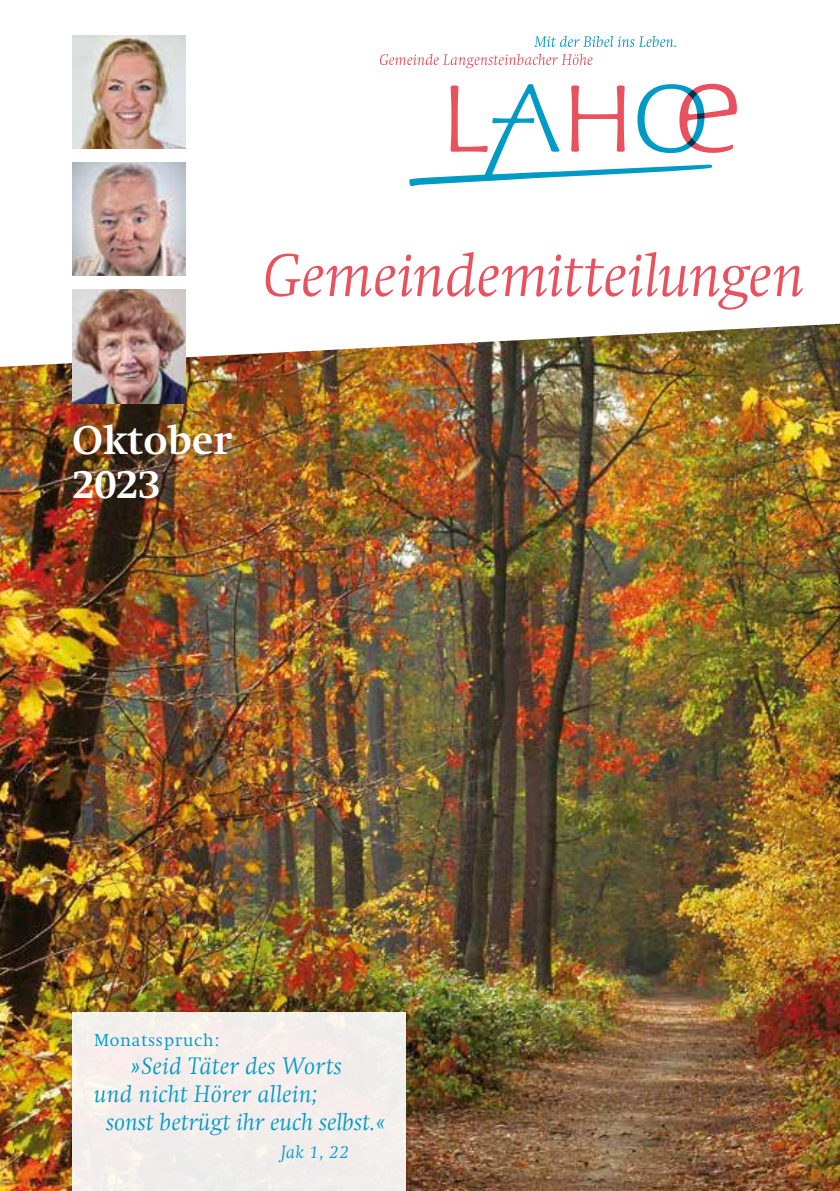
<style>
.page{position:relative;width:840px;height:1191px;background:#fff}
.page>*{position:absolute;margin:0;border:0;box-sizing:border-box;transform-origin:0 0}
.t1{font:italic 300 61.4px "Swift Com";letter-spacing:.005em;color:#e8525f}
.t2{font:700 42px/44px "Swift EF";color:#fff}
.t3{font:italic 300 24px "Swift Com";letter-spacing:.02em;color:#009ac6}
.t4{font:300 18px "Swift EF";letter-spacing:.03em;color:#009ac6}
.t5{font:italic 300 18px "Swift Com";color:#009ac6}
</style>
<div class="page">
<img style="left:0;top:324px;width:839px;height:867px">
<svg style="left:380px;top:54px;width:212px;height:14px"></svg>
<svg style="left:534px;top:36px;width:141px;height:11px"></svg>
<svg style="left:409px;top:84px;width:327px;height:102px"></svg>
<img style="left:72px;top:162px;width:114px;height:114px">
<img style="left:72px;top:290px;width:114px;height:113px">
<img style="left:72px;top:35px;width:114px;height:113px">
<div style="left:72px;top:1012px;width:334px;height:179px;background:#f3edeb"></div>
<h1 class="t1" style="left:263px;top:240px;width:542px">Gemeindemitteilungen</h1>
<h2 class="t2" style="left:72px;top:418px;width:161px">Oktober<br>2023</h2>
<p class="t4" style="left:94px;top:1030px;width:126px">Monatsspruch:</p>
<p class="t3" style="left:131px;top:1052px;width:212px">»Seid Täter des Worts</p>
<p class="t3" style="left:94px;top:1080px;width:225px">und nicht Hörer allein;</p>
<p class="t3" style="left:106px;top:1108px;width:281px">sonst betrügt ihr euch selbst.«</p>
<p class="t5" style="left:281px;top:1141px;width:70px">Jak 1, 22</p>
</div>
